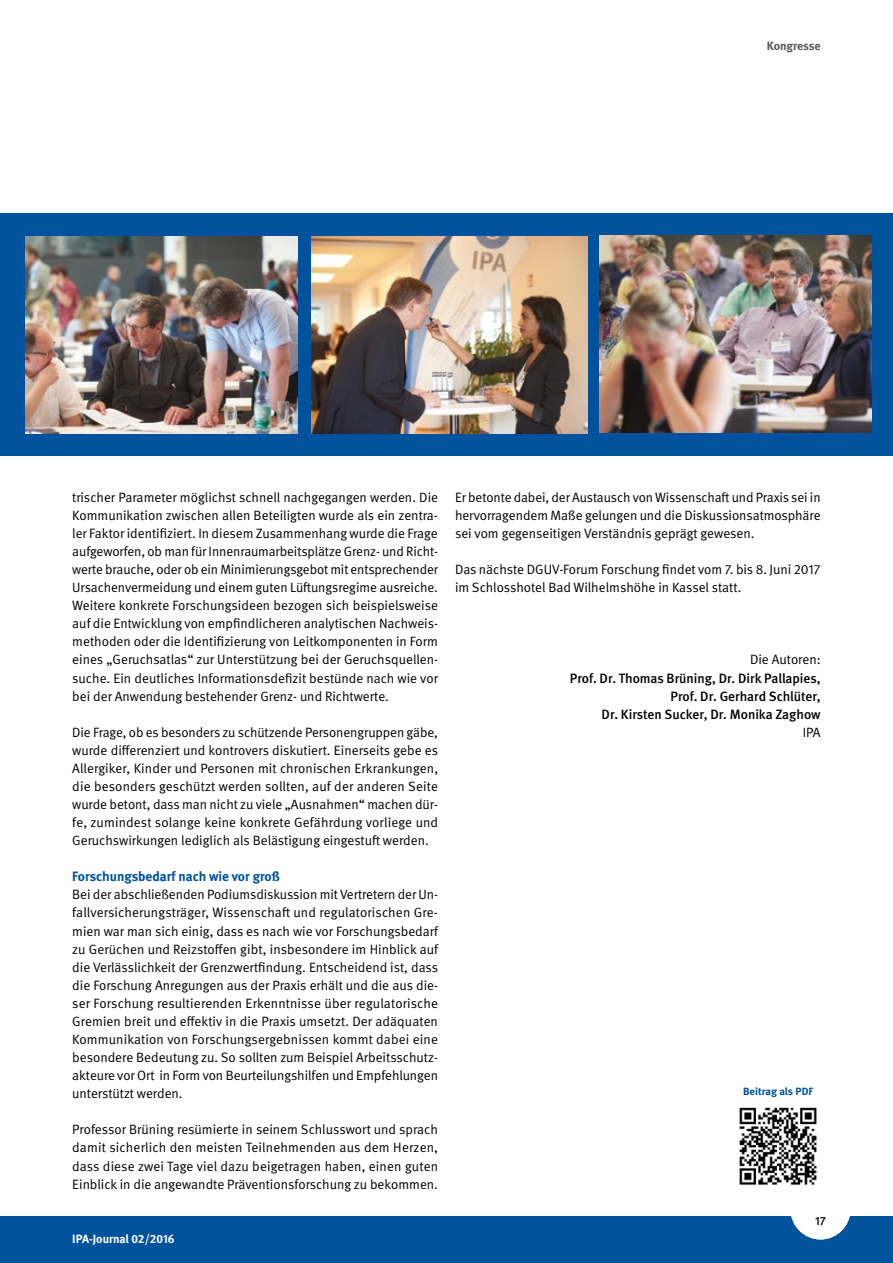
<style>
.page{position:relative;width:893px;height:1263px;background:#fff}
.page>*{position:absolute;margin:0;border:0;box-sizing:border-box;transform-origin:0 0}
.t1{font:13.5px/18px "DGUV Meta";color:#000;text-align:justify}
.t2{font:500 13.5px/18.1px "DGUV Meta";color:#000;text-align:right}
.t3{font:700 13.5px "DGUV Meta";color:#00529c}
.t4{font:700 12px "DGUV Meta";letter-spacing:-.005em;color:#fff}
.t5{font:700 12px "DGUV Meta";letter-spacing:-.005em;color:#58595b}
.t6{font:500 12px "DGUV Meta";color:#000}
.t7{font:700 10.5px "DGUV Meta";color:#00529c;scale:1.04 1}
</style>
<div class="page">
<div style="left:0;top:1216px;width:893px;height:47px;background:#00529c"></div>
<div style="left:791px;top:1179px;width:59px;height:60px;background:#fff;border-radius:50%"></div>
<div style="left:0;top:213px;width:893px;height:243px;background:#00529c"></div>
<img style="left:311px;top:236px;width:277px;height:198px">
<img style="left:26px;top:236px;width:272px;height:198px">
<img style="left:599px;top:235px;width:273px;height:198px">
<img style="left:739px;top:1107px;width:78px;height:78px">
<p class="t5" style="left:767px;top:39px;width:55px">Kongresse</p>
<p class="t1" style="left:72px;top:488px;width:367px">trischer Parameter möglichst schnell nachgegangen werden. Die Kommunikation zwischen allen Beteiligten wurde als ein zentra&shy;ler Faktor identifiziert. In diesem Zusammenhang wurde die Frage aufgeworfen, ob man für Innenraumarbeitsplätze Grenz- und Richt&shy;werte brauche, oder ob ein Minimierungsgebot mit entsprechender Ursachenvermeidung und einem guten Lüftungsregime ausreiche.<br>Weitere konkrete Forschungsideen bezogen sich beispielsweise auf die Entwicklung von empfindlicheren analytischen Nachweis&shy;methoden oder die Identifizierung von Leitkomponenten in Form eines „Geruchsatlas“ zur Unterstützung bei der Geruchsquellen&shy;suche. Ein deutliches Informationsdefizit bestünde nach wie vor bei der Anwendung bestehender Grenz- und Richtwerte.</p>
<p class="t1" style="left:72px;top:723px;width:367px">Die Frage, ob es besonders zu schützende Personengruppen gäbe, wurde differenziert und kontrovers diskutiert. Einerseits gebe es Allergiker, Kinder und Personen mit chronischen Erkrankungen, die besonders geschützt werden sollten, auf der anderen Seite wurde betont, dass man nicht zu viele „Ausnahmen“ machen dür&shy;fe, zumindest solange keine konkrete Gefährdung vorliege und Geruchswirkungen lediglich als Belästigung eingestuft werden.</p>
<p class="t3" style="left:72px;top:869px;width:209px">Forschungsbedarf nach wie vor groß</p>
<p class="t1" style="left:72px;top:886px;width:367px">Bei der abschließenden Podiumsdiskussion mit Vertretern der Un&shy;fallversicherungsträger, Wissenschaft und regulatorischen Gre&shy;mien war man sich einig, dass es nach wie vor Forschungsbedarf zu Gerüchen und Reizstoffen gibt, insbesondere im Hinblick auf die Verlässlichkeit der Grenzwertfindung. Entscheidend ist, dass die Forschung Anregungen aus der Praxis erhält und die aus die&shy;ser Forschung resultierenden Erkenntnisse über regulatorische Gremien breit und effektiv in die Praxis umsetzt. Der adäquaten Kommunikation von Forschungsergebnissen kommt dabei eine besondere Bedeutung zu. So sollten zum Beispiel Arbeitsschutz&shy;akteure vor Ort in Form von Beurteilungshilfen und Empfehlungen unterstützt werden.</p>
<p class="t1" style="left:72px;top:1121px;width:367px">Professor Brüning resümierte in seinem Schlusswort und sprach damit sicherlich den meisten Teilnehmenden aus dem Herzen, dass diese zwei Tage viel dazu beigetragen haben, einen guten Einblick in die angewandte Präventionsforschung zu bekommen.</p>
<p class="t4" style="left:72px;top:1231px;width:104px">IPA-Journal 02/2016</p>
<p class="t1" style="left:455px;top:488px;width:367px">Er betonte dabei, der Austausch von Wissenschaft und Praxis sei in hervorragendem Maße gelungen und die Diskussionsatmosphäre sei vom gegenseitigen Verständnis geprägt gewesen.</p>
<p class="t1" style="left:455px;top:561px;width:367px">Das nächste DGUV-Forum Forschung findet vom 7. bis 8. Juni 2017 im Schlosshotel Bad Wilhelmshöhe in Kassel statt.</p>
<p class="t1" style="left:750px;top:651px;width:72px">Die Autoren:</p>
<p class="t2" style="left:570px;top:669px;width:252px">Prof. Dr. Thomas Brüning, Dr. Dirk Pallapies,<br>Prof. Dr. Gerhard Schlüter,<br>Dr. Kirsten Sucker, Dr. Monika Zaghow</p>
<p class="t1" style="left:803px;top:723px;width:19px">IPA</p>
<p class="t7" style="left:743px;top:1085px;width:69px">Beitrag als PDF</p>
<p class="t6" style="left:815px;top:1213px;width:12px">17</p>
</div>
